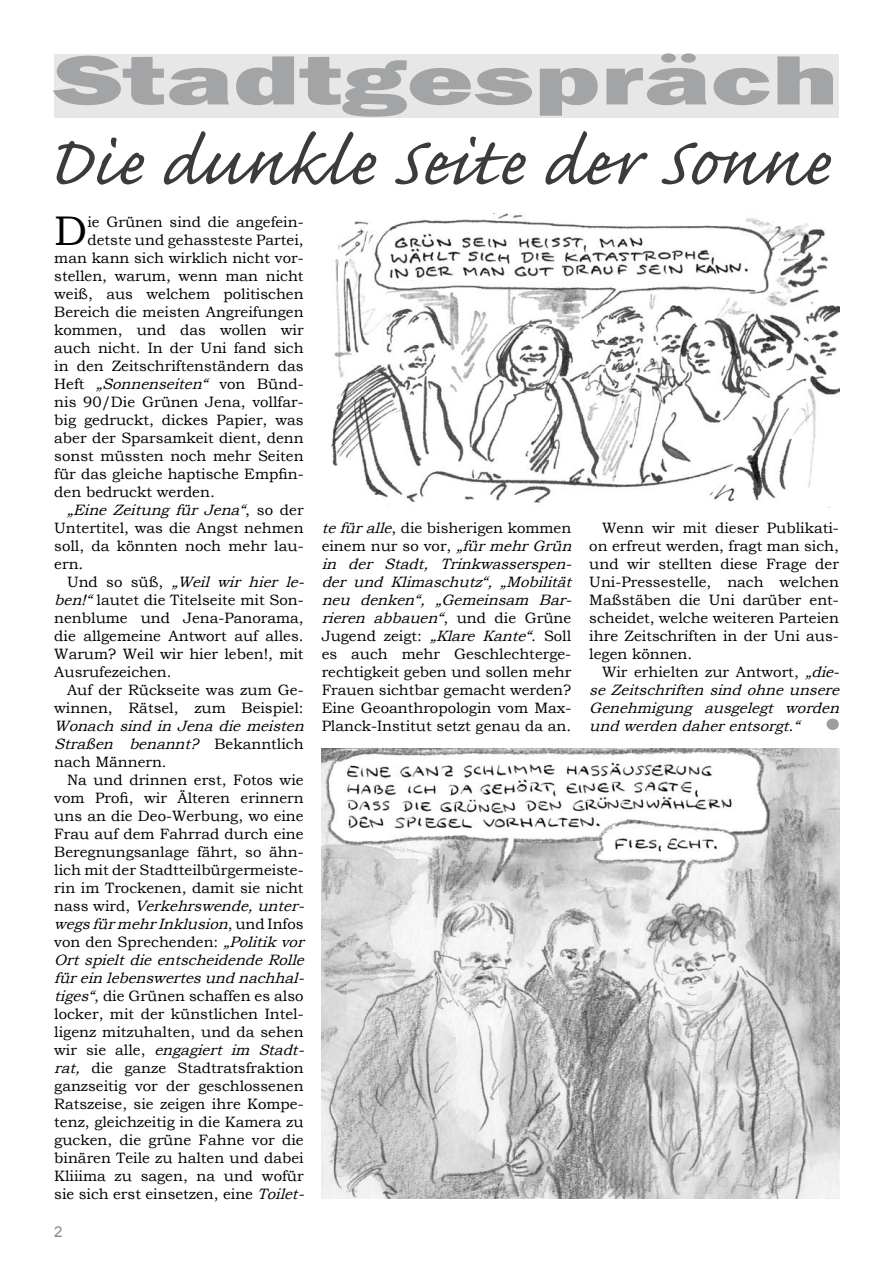
<style>
.page{position:relative;width:893px;height:1263px;background:#fff}
.page>*{position:absolute;margin:0;border:0;box-sizing:border-box;transform-origin:0 0}
.t1{font:87.45px "Caflisch Script Pro";letter-spacing:-.005em;color:#3b3a3d;scale:1.09 1}
.t2{font:800 72px "Franklin Gothic";color:#a2a4a6;scale:1.58 1}
.t3{font:700 61.95px "Bookman Old Style";color:#9c9d9f;scale:1.08 1}
.t4{font:41.4px "Bookman Old Style";color:#000}
.t5{font:15px/18px "Bookman Old Style";color:#000;text-align:center}
.t6{font:italic 15px/18px "Bookman Old Style";color:#000}
.t7{font:15px "Arial";color:#878889}
.s1{font-style:normal}
.s2{font-style:italic}
</style>
<div class="page">
<div style="left:54px;top:54px;width:785px;height:64px;background:#e7e7e8"></div>
<img style="left:322px;top:748px;width:517px;height:450px">
<img style="left:331px;top:213px;width:508px;height:290px">
<h2 class="t2" style="left:54px;top:34px;width:498px">Stadtgespräch</h2>
<h1 class="t1" style="left:45px;top:117px;width:723px">Die dunkle Seite der Sonne</h1>
<h3 class="t4" style="left:54px;top:204px;width:35px">D</h3>
<p class="t5" style="left:87px;top:213px;width:218px">ie Grünen sind die angefein-</p>
<p class="t5" style="left:87px;top:231px;width:218px">detste und gehassteste Partei,</p>
<p class="t5" style="left:54px;top:249px;width:251px">man kann sich wirklich nicht vor-</p>
<p class="t5" style="left:54px;top:267px;width:251px">stellen, warum, wenn man nicht</p>
<p class="t5" style="left:54px;top:285px;width:251px">weiß, aus welchem politischen</p>
<p class="t5" style="left:54px;top:303px;width:251px">Bereich die meisten Angreifungen</p>
<p class="t5" style="left:54px;top:321px;width:251px">kommen, und das wollen wir</p>
<p class="t5" style="left:54px;top:339px;width:251px">auch nicht. In der Uni fand sich</p>
<p class="t5" style="left:54px;top:357px;width:251px">in den Zeitschriftenständern das</p>
<p class="t6" style="left:54px;top:375px;width:251px"><span class="s1">H e ft</span> „Sonnenseiten“ <span class="s1">v o n B ü n d -</span></p>
<p class="t5" style="left:54px;top:393px;width:251px">nis 90/Die Grünen Jena, vollfar-</p>
<p class="t5" style="left:54px;top:411px;width:251px">big gedruckt, dickes Papier, was</p>
<p class="t5" style="left:54px;top:429px;width:251px">aber der Sparsamkeit dient, denn</p>
<p class="t5" style="left:54px;top:447px;width:251px">sonst müssten noch mehr Seiten</p>
<p class="t5" style="left:54px;top:465px;width:251px">für das gleiche haptische Empfin-</p>
<p class="t5" style="left:54px;top:483px;width:162px">den bedruckt werden.</p>
<p class="t6" style="left:67px;top:501px;width:238px">„Eine Zeitung für Jena“<span class="s1">, s o d e r</span></p>
<p class="t5" style="left:54px;top:519px;width:251px">Untertitel, was die Angst nehmen</p>
<p class="t5" style="left:54px;top:537px;width:251px">soll, da könnten noch mehr lau-</p>
<p class="t5" style="left:54px;top:555px;width:31px">ern.</p>
<p class="t6" style="left:67px;top:573px;width:243px"><span class="s1">U n d s o s ü ß ,</span> „Weil wir hier le-</p>
<p class="t5" style="left:54px;top:591px;width:251px"><span class="s2">ben!“</span>lautet die Titelseite mit Son-</p>
<p class="t5" style="left:54px;top:609px;width:251px">nenblume und Jena-Panorama,</p>
<p class="t5" style="left:54px;top:627px;width:251px">die allgemeine Antwort auf alles.</p>
<p class="t5" style="left:54px;top:645px;width:251px">Warum? Weil wir hier leben!, mit</p>
<p class="t5" style="left:54px;top:663px;width:119px">Ausrufezeichen.</p>
<p class="t5" style="left:67px;top:681px;width:238px">Auf der Rückseite was zum Ge-</p>
<p class="t5" style="left:54px;top:699px;width:251px">winnen, Rätsel, zum Beispiel:</p>
<p class="t6" style="left:54px;top:717px;width:256px">Wonach sindin Jenadiemeisten<br>Straßen benannt? <span class="s1">B e k a n n t l i c h nach Männern.</span></p>
<p class="t5" style="left:54px;top:771px;width:256px">Na und drinnen erst, Fotos wie vom Profi, wir Älteren erinnern uns an die Deo-Werbung, wo eine Frau auf dem Fahrrad durch eine Beregnungsanlage fährt, so ähn&shy;lich mit der Stadtteilbürgermeiste&shy;rin im Trockenen, damit sie nicht n a s s w i r d , <span class="s2">Verkehrswende,unter&shy;wegsfürmehrInklusion</span>, u n d I n fo s von den Sprechenden: <span class="s2">„Politikvor OrtspieltdieentscheidendeRolle fürein lebenswertesundnachhal&shy;tiges“</span>, die Grünen schaffen es also locker, mit der künstlichen Intel&shy;ligenz mitzuhalten, und da sehen w i r s i e a l l e , <span class="s2">engagiert im Stadt&shy;rat,</span> die ganze Stadtratsfraktion ganzseitig vor der geschlossenen Ratszeise, sie zeigen ihre Kompe&shy;tenz, gleichzeitig in die Kamera zu gucken, die grüne Fahne vor die binären Teile zu halten und dabei Kliiima zu sagen, na und wofür sie sich erst einsetzen, eine <span class="s2">Toilet-</span></p>
<p class="t7" style="left:54px;top:1222px;width:10px">2</p>
<p class="t5" style="left:322px;top:519px;width:256px;text-align:left"><span class="s2">tefüralle</span>, die bisherigen kommen einem nur so vor, <span class="s2">„fürmehrGrün in der Stadt, Trinkwasserspen&shy;der und Klimaschutz“, „Mobilität neu denken“, „Gemeinsam Bar&shy;rieren abbauen“</span>, u n d d i e G r ü n e<br>Jugend zeigt: <span class="s2">„Klare Kante“</span>. Soll es auch mehr Geschlechterge&shy;rechtigkeit geben und sollen mehr<br>Frauen sichtbar gemacht werden?<br>Eine Geoanthropologin vom Max-<br>Planck-Institut setzt genau da an.</p>
<p class="t5" style="left:589px;top:519px;width:251px;text-align:justify;text-indent:13px">Wenn wir mit dieser Publikati&shy;on erfreut werden, fragt man sich, und wir stellten diese Frage der Uni-Pressestelle, nach welchen Maßstäben die Uni darüber ent&shy;scheidet, welche weiteren Parteien ihre Zeitschriften in der Uni aus&shy;legen können.</p>
<p class="t6" style="left:589px;top:663px;width:256px;text-align:justify;text-indent:13px"><span class="s1">Wir erhielten zur Antwort,</span> „die&shy;seZeitschriften sindohneunsere Genehmigung ausgelegt worden undwerden daherentsorgt.“</p>
<h3 class="t3" style="left:821px;top:663px;width:23px">.</h3>
</div>
